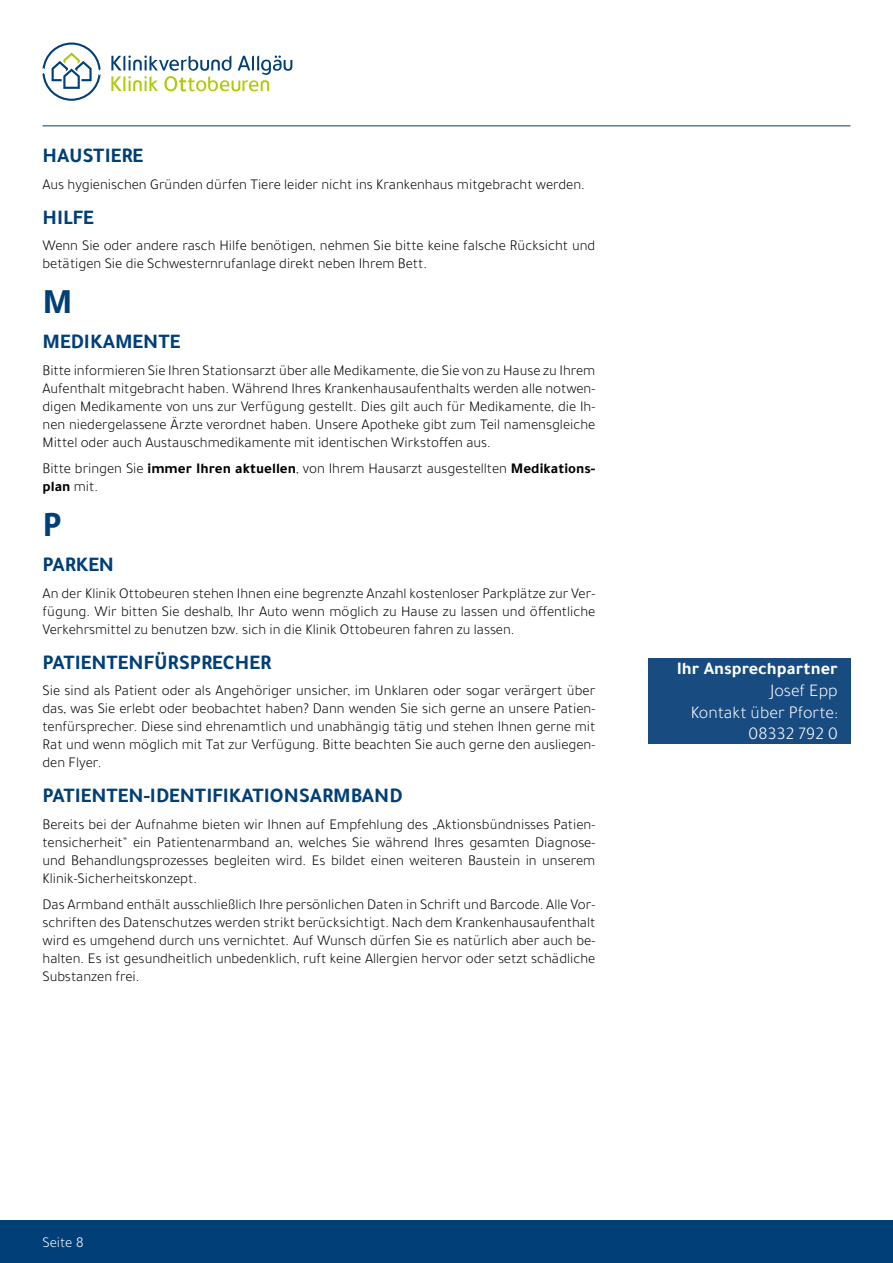
<style>
.page{position:relative;width:893px;height:1263px;background:#fff}
.page>*{position:absolute;margin:0;border:0;box-sizing:border-box;transform-origin:0 0}
.t1{font:700 36px "Tajawal";color:#003f77}
.t2{font:700 21px "Tajawal";color:#003f77}
.t3{font:300 18px/21.6px "Tajawal";color:#fff;text-align:right}
.t4{font:700 18px "Tajawal";color:#fff}
.t5{font:300 15px/18px "Tajawal";color:#000;text-align:justify}
.t6{font:300 15px "Tajawal";color:#fff}
.s1{font-weight:700}
</style>
<div class="page">
<svg style="left:43px;top:43px;width:58px;height:58px"></svg>
<svg style="left:111px;top:55px;width:181px;height:36px"></svg>
<hr style="left:43px;top:125px;width:807px;height:1px;background:#003f77">
<div style="left:0;top:1220px;width:893px;height:43px;background:#003f77"></div>
<div style="left:648px;top:659px;width:202px;height:85px;background:#184b80"></div>
<h2 class="t2" style="left:43px;top:140px;width:102px">HAUSTIERE</h2>
<p class="t5" style="left:43px;top:175px;width:544px">Aus hygienischen Gründen dürfen Tiere leider nicht ins Krankenhaus mitgebracht werden.</p>
<h2 class="t2" style="left:43px;top:201px;width:53px">HILFE</h2>
<p class="t5" style="left:43px;top:237px;width:554px">Wenn Sie oder andere rasch Hilfe benötigen, nehmen Sie bitte keine falsche Rücksicht und betätigen Sie die Schwesternrufanlage direkt neben Ihrem Bett.</p>
<h1 class="t1" style="left:43px;top:274px;width:32px">M</h1>
<h2 class="t2" style="left:43px;top:326px;width:139px">MEDIKAMENTE</h2>
<p class="t5" style="left:43px;top:361px;width:554px">Bitte informieren Sie Ihren Stationsarzt über alle Medikamente, die Sie von zu Hause zu Ihrem Aufenthalt mitgebracht haben. Während Ihres Krankenhausaufenthalts werden alle notwen&shy;digen Medikamente von uns zur Verfügung gestellt. Dies gilt auch für Medikamente, die Ih&shy;nen niedergelassene Ärzte verordnet haben. Unsere Apotheke gibt zum Teil namensgleiche Mittel oder auch Austauschmedikamente mit identischen Wirkstoffen aus.</p>
<p class="t5" style="left:43px;top:460px;width:554px">Bitte bringen Sie <span class="s1">immer Ihren aktuellen</span>, von Ihrem Hausarzt ausgestellten <span class="s1">Medikations&shy;plan</span> mit.</p>
<h1 class="t1" style="left:43px;top:497px;width:21px">P</h1>
<h2 class="t2" style="left:43px;top:549px;width:73px">PARKEN</h2>
<p class="t5" style="left:43px;top:584px;width:554px">An der Klinik Ottobeuren stehen Ihnen eine begrenzte Anzahl kostenloser Parkplätze zur Ver&shy;fügung. Wir bitten Sie deshalb, Ihr Auto wenn möglich zu Hause zu lassen und öffentliche Verkehrsmittel zu benutzen bzw. sich in die Klinik Ottobeuren fahren zu lassen.</p>
<h2 class="t2" style="left:43px;top:646px;width:230px">PATIENTENFÜRSPRECHER</h2>
<p class="t5" style="left:43px;top:682px;width:554px">Sie sind als Patient oder als Angehöriger unsicher, im Unklaren oder sogar verärgert über das, was Sie erlebt oder beobachtet haben? Dann wenden Sie sich gerne an unsere Patien&shy;tenfürsprecher. Diese sind ehrenamtlich und unabhängig tätig und stehen Ihnen gerne mit Rat und wenn möglich mit Tat zur Verfügung. Bitte beachten Sie auch gerne den ausliegen&shy;den Flyer.</p>
<h2 class="t2" style="left:43px;top:780px;width:362px">PATIENTEN-IDENTIFIKATIONSARMBAND</h2>
<p class="t5" style="left:43px;top:815px;width:554px">Bereits bei der Aufnahme bieten wir Ihnen auf Empfehlung des „Aktionsbündnisses Patien&shy;tensicherheit“ ein Patientenarmband an, welches Sie während Ihres gesamten Diagnose&shy;und Behandlungsprozesses begleiten wird. Es bildet einen weiteren Baustein in unserem Klinik-Sicherheitskonzept.</p>
<p class="t5" style="left:43px;top:895px;width:554px">Das Armband enthält ausschließlich Ihre persönlichen Daten in Schrift und Barcode. Alle Vor&shy;schriften des Datenschutzes werden strikt berücksichtigt. Nach dem Krankenhausaufenthalt wird es umgehend durch uns vernichtet. Auf Wunsch dürfen Sie es natürlich aber auch be&shy;halten. Es ist gesundheitlich unbedenklich, ruft keine Allergien hervor oder setzt schädliche Substanzen frei.</p>
<p class="t4" style="left:677px;top:655px;width:162px">Ihr Ansprechpartner</p>
<p class="t3" style="left:691px;top:680px;width:148px">Josef Epp<br>Kontakt über Pforte:<br>08332 792 0</p>
<p class="t6" style="left:43px;top:1232px;width:43px">Seite 8</p>
</div>
